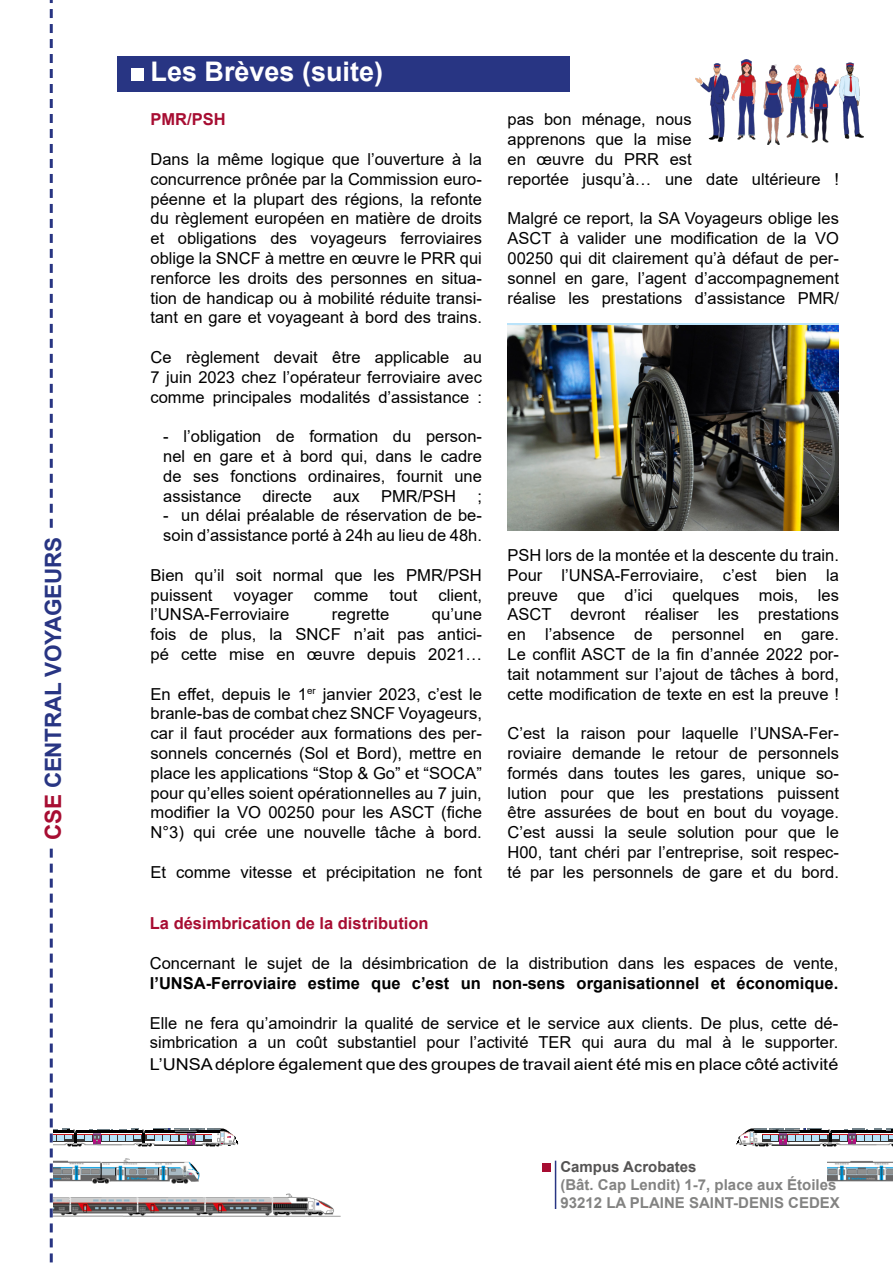
<style>
.page{position:relative;width:893px;height:1263px;background:#fff}
.page>*{position:absolute;margin:0;border:0;box-sizing:border-box;transform-origin:0 0}
.t1{font:700 27px "Arial";color:#fff}
.t2{font:700 22.5px "Arial";letter-spacing:-.01em;color:#283583}
.t3{font:16.5px/19.8px "Arial";color:#000;text-align:justify}
.t4{font:700 16.5px "Arial";color:#000}
.t5{font:700 16.5px "Arial";color:#a70d32}
.t6{font:16.35px "Arial";color:#000;scale:1.1 1}
.t7{font:700 15px/18px "Arial";color:#838382}
.t8{font:700 15px "Arial";color:#555454}
.s1{color:#a70d32}
</style>
<div class="page">
<div style="left:118px;top:57px;width:452px;height:35px;background:#283583"></div>
<img style="left:239px;top:1193px;width:102px;height:24px">
<div style="left:542px;top:1163px;width:9px;height:9px;background:#a70d32"></div>
<hr style="left:555px;top:1161px;width:1px;height:48px;background:#283583">
<svg style="left:49px;top:0;width:190px;height:1263px"></svg>
<div style="left:45px;top:530px;width:27px;height:316px;background:#fff"></div>
<img style="left:696px;top:60px;width:168px;height:84px">
<img style="left:827px;top:1161px;width:66px;height:21px">
<svg style="left:736px;top:1128px;width:157px;height:19px"></svg>
<hr style="left:856px;top:1142px;width:24px;height:2px;background:#fff">
<div style="left:131px;top:68px;width:12px;height:13px;background:#fff"></div>
<img style="left:507px;top:325px;width:332px;height:205px">
<h2 class="t2" style="left:38px;top:840px;width:305px;rotate:-90deg"><span class="s1">CSE</span> CENTRAL VOYAGEURS</h2>
<h1 class="t1" style="left:151px;top:53px;width:234px">Les Brèves (suite)</h1>
<p class="t5" style="left:151px;top:108px;width:77px">PMR/PSH</p>
<p class="t3" style="left:151px;top:149px;width:333px">Dans la même logique que l’ouverture à la concurrence prônée par la Commission euro&shy;péenne et la plupart des régions, la refonte du règlement européen en matière de droits et obligations des voyageurs ferroviaires oblige la SNCF à mettre en œuvre le PRR qui renforce les droits des personnes en situa&shy;tion de handicap ou à mobilité réduite transi&shy;tant en gare et voyageant à bord des trains.</p>
<p class="t3" style="left:151px;top:347px;width:333px">Ce règlement devait être applicable au 7 juin 2023 chez l’opérateur ferroviaire avec comme principales modalités d’assistance :</p>
<p class="t3" style="left:163px;top:426px;width:320px">- l’obligation de formation du person&shy;nel en gare et à bord qui, dans le cadre de ses fonctions ordinaires, fournit une assistance</p>
<p class="t3" style="left:262px;top:486px;width:51px">directe</p>
<p class="t3" style="left:333px;top:486px;width:28px">aux</p>
<p class="t3" style="left:381px;top:486px;width:77px">PMR/PSH</p>
<p class="t3" style="left:477px;top:486px;width:6px">;</p>
<p class="t3" style="left:163px;top:506px;width:320px">- un délai préalable de réservation de be&shy;soin d’assistance porté à 24h au lieu de 48h.</p>
<p class="t3" style="left:151px;top:565px;width:333px">Bien qu’il soit normal que les PMR/PSH puissent</p>
<p class="t3" style="left:234px;top:585px;width:61px">voyager</p>
<p class="t3" style="left:314px;top:585px;width:56px">comme</p>
<p class="t3" style="left:390px;top:585px;width:29px">tout</p>
<p class="t3" style="left:438px;top:585px;width:45px">client,</p>
<p class="t3" style="left:151px;top:605px;width:140px">l’UNSA-Ferroviaire</p>
<p class="t3" style="left:332px;top:605px;width:59px">regrette</p>
<p class="t3" style="left:151px;top:605px;width:333px;text-indent:281px">qu’une fois de plus, la SNCF n’ait pas antici&shy;pé cette mise en œuvre depuis 2021…</p>
<p class="t3" style="left:151px;top:684px;width:333px">En effet, depuis le 1<sup>er</sup> janvier 2023, c’est le branle-bas de combat chez SNCF Voyageurs, car il faut procéder aux formations des per&shy;sonnels concernés (Sol et Bord), mettre en place les applications “Stop &amp; Go” et “SOCA” pour qu’elles soient opérationnelles au 7 juin, modifier la VO 00250 pour les ASCT (fiche N°3) qui crée une nouvelle tâche à bord.</p>
<p class="t3" style="left:151px;top:862px;width:333px">Et comme vitesse et précipitation ne font</p>
<p class="t3" style="left:507px;top:110px;width:333px;text-align:left">pas bon ménage, nous<br>apprenons que la mise<br>en œuvre du PRR est<br>reportée jusqu’à… une date ultérieure !</p>
<p class="t3" style="left:507px;top:209px;width:333px">Malgré ce report, la SA Voyageurs oblige les ASCT à valider une modification de la VO 00250 qui dit clairement qu’à défaut de per&shy;sonnel en gare, l’agent d’accompagnement réalise les prestations d’assistance PMR/</p>
<p class="t3" style="left:507px;top:545px;width:333px">PSH lors de la montée et la descente du train.<br>Pour l’UNSA-Ferroviaire, c’est bien la preuve que d’ici quelques mois, les ASCT devront réaliser les prestations en l’absence de personnel en gare.<br>Le conflit ASCT de la fin d’année 2022 por&shy;tait notamment sur l’ajout de tâches à bord, cette modification de texte en est la preuve !</p>
<p class="t3" style="left:507px;top:723px;width:333px">C’est la raison pour laquelle l’UNSA-Fer&shy;roviaire demande le retour de personnels formés dans toutes les gares, unique so&shy;lution pour que les prestations puissent être assurées de bout en bout du voyage.<br>C’est aussi la seule solution pour que le H00, tant chéri par l’entreprise, soit respec&shy;té par les personnels de gare et du bord.</p>
<p class="t5" style="left:150px;top:912px;width:280px">La désimbrication de la distribution</p>
<p class="t3" style="left:150px;top:953px;width:690px">Concernant le sujet de la désimbrication de la distribution dans les espaces de vente,</p>
<p class="t4" style="left:150px;top:971px;width:690px">l’UNSA-Ferroviaire estime que c’est un non-sens organisationnel et économique.</p>
<p class="t3" style="left:150px;top:1013px;width:690px">Elle ne fera qu’amoindrir la qualité de service et le service aux clients. De plus, cette dé&shy;simbrication a un coût substantiel pour l’activité TER qui aura du mal à le supporter.</p>
<p class="t6" style="left:150px;top:1053px;width:627px">L’UNSA déplore également que des groupes de travail aient été mis en place côté activité</p>
<p class="t8" style="left:560px;top:1156px;width:138px">Campus Acrobates</p>
<p class="t7" style="left:560px;top:1175px;width:281px">(Bât. Cap Lendit) 1-7, place aux Étoiles<br>93212 LA PLAINE SAINT-DENIS CEDEX</p>
</div>
